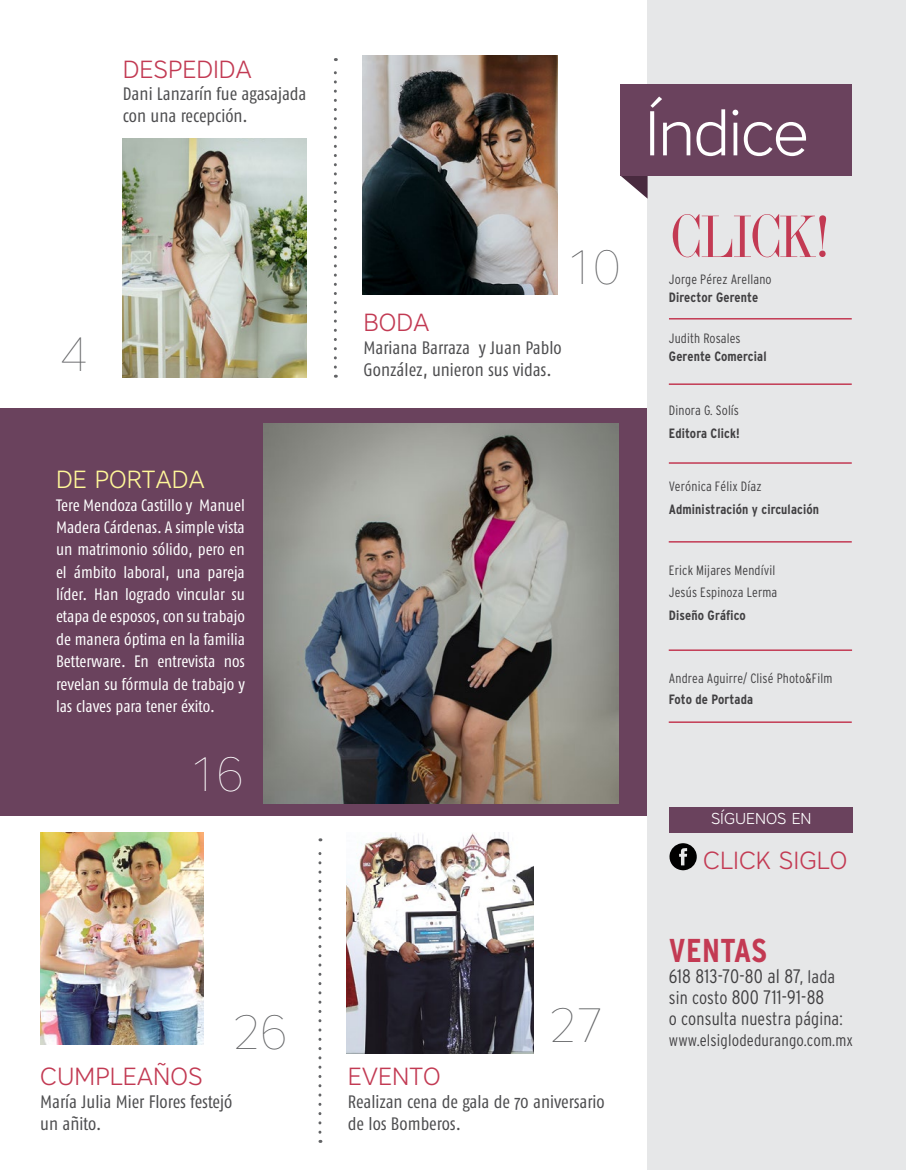
<style>
.page{position:relative;width:906px;height:1170px;background:#fff}
.page>*{position:absolute;margin:0;border:0;box-sizing:border-box;transform-origin:0 0}
.t1{font:300 63px "Core Sans A35";color:#fff}
.t2{font:100 48px "Core Sans A15";color:#636466}
.t3{font:100 48px "Core Sans A15";color:#fff}
.t4{font:700 condensed 33px "Interstate";letter-spacing:.01em;color:#c33a53}
.t5{font:300 24.75px "Core Sans A35";color:#c23a53}
.t6{font:300 24.75px "Core Sans A35";color:#c33a53}
.t7{font:300 24.75px "Core Sans A35";color:#fff799}
.t8{font:300 condensed 19.5px/21px "Interstate";letter-spacing:.01em;color:#414042}
.t9{font:18px/22.4px "Fago Co";color:#4d4d4f}
.t10{font:300 condensed 18px "Interstate";letter-spacing:.01em;color:#414042}
.t11{font:16.5px/22.4px "Fago Co";letter-spacing:-.005em;color:#fff;text-align:justify}
.t12{font:300 condensed 16.5px "Interstate";letter-spacing:.01em;color:#414042}
.t13{font:300 15.75px "Core Sans A35";color:#fff}
.t14{font:300 condensed 13.5px "Interstate";letter-spacing:.01em;color:#414042}
.t15{font:700 condensed 13.5px "Interstate";letter-spacing:.01em;color:#414042}
.s1{font-size:18px}
</style>
<div class="page">
<div style="left:0;top:408px;width:906px;height:408px;background:#6a425d"></div>
<img style="left:264px;top:423px;width:355px;height:380px">
<div style="left:647px;top:0;width:259px;height:1169px;background:#e6e7e8"></div>
<hr style="left:669px;top:541px;width:182px;height:1px;background:#c33a53">
<hr style="left:669px;top:462px;width:182px;height:1px;background:#c33a53">
<hr style="left:669px;top:649px;width:183px;height:2px;background:#c33a53">
<hr style="left:669px;top:721px;width:182px;height:2px;background:#c33a53">
<div style="left:669px;top:807px;width:184px;height:25px;background:#6a425d"></div>
<svg style="left:334px;top:58px;width:3px;height:309px"></svg>
<svg style="left:318px;top:838px;width:3px;height:294px"></svg>
<svg style="left:620px;top:175px;width:27px;height:23px"></svg>
<div style="left:620px;top:84px;width:231px;height:91px;background:#6a425d"></div>
<hr style="left:669px;top:318px;width:182px;height:1px;background:#c33a53">
<hr style="left:669px;top:383px;width:182px;height:2px;background:#c33a53">
<svg style="left:672px;top:214px;width:154px;height:43px"></svg>
<svg style="left:669px;top:843px;width:27px;height:27px"></svg>
<img style="left:123px;top:138px;width:183px;height:239px">
<img style="left:362px;top:55px;width:195px;height:240px">
<img style="left:40px;top:832px;width:164px;height:212px">
<img style="left:346px;top:832px;width:187px;height:220px">
<h3 class="t5" style="left:123px;top:53px;width:131px">DESPEDIDA</h3>
<p class="t9" style="left:123px;top:82px;width:185px">Dani Lanzarín fue agasajada con una recepción.</p>
<h1 class="t1" style="left:644px;top:92px;width:165px">ÍNDICE</h1>
<h2 class="t2" style="left:60px;top:323px;width:28px">4</h2>
<h3 class="t7" style="left:56px;top:463px;width:151px">DE PORTADA</h3>
<p class="t11" style="left:56px;top:493px;width:190px">Tere Mendoza Castillo y Manuel Madera Cárdenas. A simple vista un matrimonio sólido, pero en el ámbito laboral, una pareja líder. Han logrado vincular su etapa de esposos, con su trabajo de manera óptima en la familia Betterware. En entrevista nos revelan su fórmula de trabajo y las claves para tener éxito.</p>
<h2 class="t3" style="left:190px;top:743px;width:55px">16</h2>
<h2 class="t2" style="left:566px;top:237px;width:55px">10</h2>
<h3 class="t5" style="left:364px;top:307px;width:67px">BODA</h3>
<p class="t9" style="left:364px;top:336px;width:200px">Mariana Barraza y Juan Pablo<br>González, unieron sus vidas.</p>
<h2 class="t2" style="left:233px;top:1000px;width:55px">26</h2>
<h2 class="t2" style="left:549px;top:994px;width:55px">27</h2>
<h3 class="t5" style="left:40px;top:1060px;width:164px">CUMPLEAÑOS</h3>
<p class="t9" style="left:40px;top:1089px;width:194px">María Julia Mier Flores festejó un añito.</p>
<h3 class="t5" style="left:348px;top:1060px;width:78px">EVENTO</h3>
<p class="t9" style="left:348px;top:1089px;width:258px">Realizan cena de gala de 70 aniversario de los Bomberos.</p>
<p class="t14" style="left:669px;top:271px;width:104px">Jorge Pérez Arellano</p>
<p class="t15" style="left:669px;top:289px;width:91px">Director Gerente</p>
<p class="t14" style="left:669px;top:330px;width:73px">Judith Rosales</p>
<p class="t15" style="left:669px;top:348px;width:99px">Gerente Comercial</p>
<p class="t14" style="left:669px;top:402px;width:72px">Dinora G. Solís</p>
<p class="t15" style="left:669px;top:425px;width:72px">Editora Click!</p>
<p class="t14" style="left:669px;top:478px;width:94px">Verónica Félix Díaz</p>
<p class="t15" style="left:669px;top:502px;width:152px">Administración y circulación</p>
<p class="t14" style="left:669px;top:562px;width:108px">Erick Mijares Mendívil</p>
<p class="t14" style="left:669px;top:584px;width:110px">Jesús Espinoza Lerma</p>
<p class="t15" style="left:669px;top:607px;width:78px">Diseño Gráfico</p>
<p class="t14" style="left:669px;top:671px;width:165px">Andrea Aguirre/ Clisé Photo&amp;Film</p>
<p class="t15" style="left:669px;top:691px;width:86px">Foto de Portada</p>
<p class="t13" style="left:711px;top:808px;width:99px">SÍGUENOS EN</p>
<h3 class="t6" style="left:703px;top:844px;width:146px">CLICK SIGLO</h3>
<h3 class="t4" style="left:669px;top:931px;width:100px">VENTAS</h3>
<p class="t8" style="left:669px;top:965px;width:168px">618 813-70-80 al 87, <span class="s1">lada sin costo</span> 800 711-91-88</p>
<p class="t10" style="left:669px;top:1008px;width:175px">o consulta nuestra página:</p>
<p class="t12" style="left:669px;top:1030px;width:186px">www.elsiglodedurango.com.mx</p>
</div>
